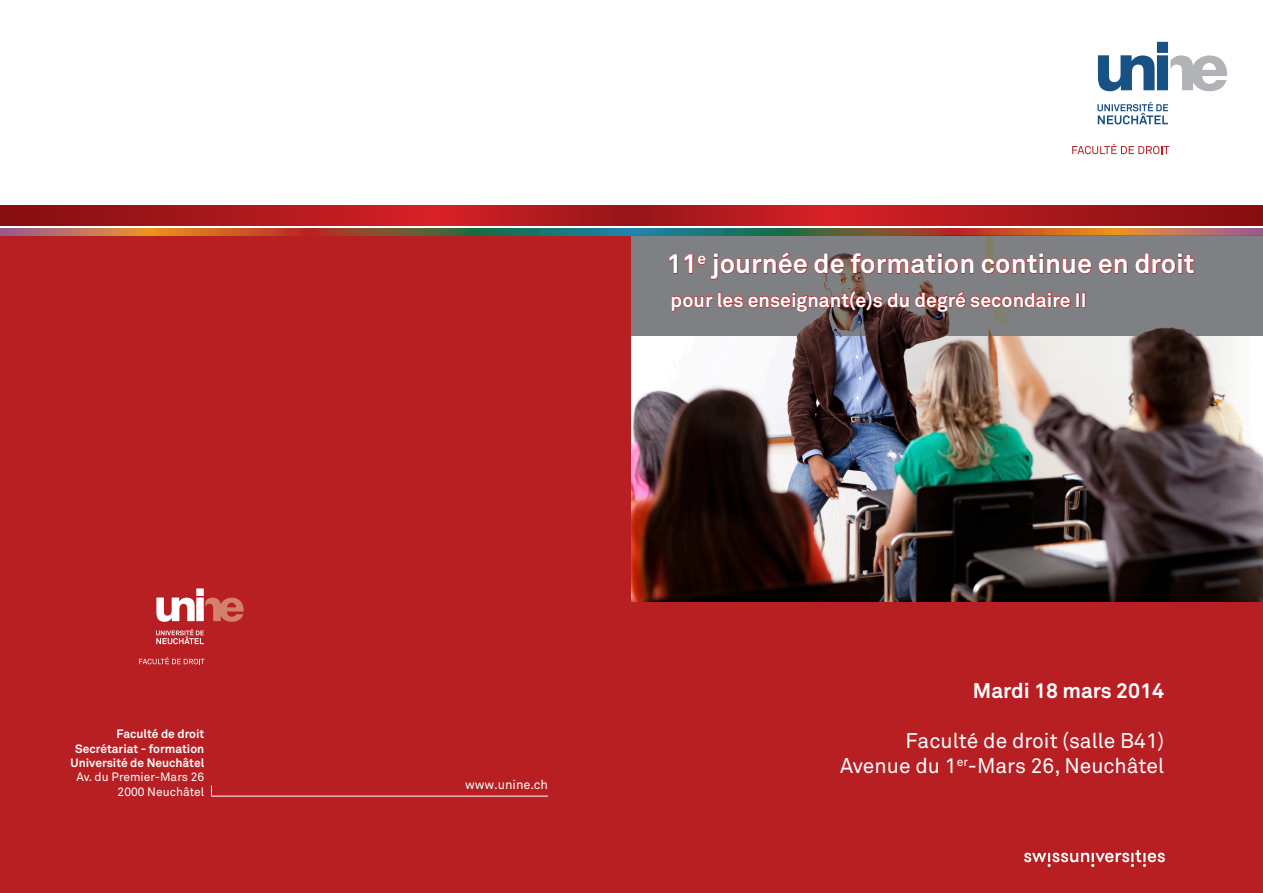
<style>
.page{position:relative;width:1263px;height:893px;background:#fff}
.page>*{position:absolute;margin:0;border:0;box-sizing:border-box;transform-origin:0 0}
.t1{font:700 27px "Akkurat";color:#fff}
.t2{font:21px "Akkurat";color:#fff}
.t3{font:700 21px "Akkurat";color:#fff}
.t4{font:700 19.5px "Akkurat";color:#fff}
.t5{font:12.75px "Akkurat";color:#fff}
.t6{font:700 12px "Akkurat";color:#fff}
.t7{font:12px "Akkurat";color:#fff}
</style>
<div class="page">
<div style="left:0;top:232px;width:1263px;height:661px;background:#b81f23"></div>
<svg style="left:631px;top:229px;width:161px;height:7px"></svg>
<svg style="left:792px;top:229px;width:161px;height:7px"></svg>
<svg style="left:953px;top:229px;width:161px;height:7px"></svg>
<svg style="left:1114px;top:229px;width:149px;height:7px"></svg>
<svg style="left:471px;top:229px;width:160px;height:7px"></svg>
<svg style="left:310px;top:229px;width:161px;height:7px"></svg>
<svg style="left:149px;top:229px;width:161px;height:7px"></svg>
<svg style="left:0;top:229px;width:149px;height:7px"></svg>
<svg style="left:631px;top:205px;width:632px;height:20px;background:#ad181c"></svg>
<svg style="left:0;top:205px;width:631px;height:20px;background:#ad181c"></svg>
<svg style="left:1072px;top:144px;width:97px;height:10px"></svg>
<svg style="left:1098px;top:42px;width:129px;height:49px"></svg>
<svg style="left:1097px;top:102px;width:71px;height:22px"></svg>
<svg style="left:139px;top:657px;width:66px;height:7px"></svg>
<svg style="left:156px;top:588px;width:88px;height:34px"></svg>
<svg style="left:156px;top:629px;width:48px;height:15px"></svg>
<hr style="left:211px;top:796px;width:337px;height:1px;background:#fff">
<img style="left:631px;top:336px;width:632px;height:266px">
<img style="left:1025px;top:850px;width:139px;height:17px">
<div style="left:631px;top:236px;width:632px;height:100px;background:#7e8083"></div>
<svg style="left:669px;top:254px;width:9px;height:20px"></svg>
<svg style="left:684px;top:252px;width:124px;height:28px"></svg>
<svg style="left:814px;top:253px;width:30px;height:21px"></svg>
<svg style="left:850px;top:253px;width:124px;height:21px"></svg>
<svg style="left:981px;top:254px;width:111px;height:20px"></svg>
<svg style="left:1098px;top:258px;width:29px;height:16px"></svg>
<svg style="left:1135px;top:253px;width:60px;height:21px"></svg>
<svg style="left:671px;top:291px;width:400px;height:21px"></svg>
<div style="left:1076px;top:293px;width:3px;height:14px;border:1px solid #b81f23"></div>
<div style="left:1082px;top:293px;width:3px;height:14px;border:1px solid #b81f23"></div>
<p class="t6" style="left:116px;top:726px;width:89px">Faculté de droit</p>
<p class="t6" style="left:75px;top:741px;width:131px">Secrétariat - formation</p>
<p class="t6" style="left:71px;top:755px;width:135px">Université de Neuchâtel</p>
<p class="t7" style="left:77px;top:770px;width:129px">Av. du Premier-Mars 26</p>
<p class="t7" style="left:118px;top:785px;width:88px">2000 Neuchâtel</p>
<p class="t1" style="left:666px;top:247px;width:530px">11<sup>e</sup> journée de formation continue en droit</p>
<p class="t4" style="left:671px;top:288px;width:417px">pour les enseignant(e)s du degré secondaire II</p>
<p class="t5" style="left:465px;top:777px;width:85px">www.unine.ch</p>
<p class="t3" style="left:973px;top:677px;width:193px">Mardi 18 mars 2014</p>
<p class="t2" style="left:905px;top:728px;width:260px">Faculté de droit (salle B41)</p>
<p class="t2" style="left:840px;top:753px;width:325px">Avenue du 1<sup>er</sup>-Mars 26, Neuchâtel</p>
</div>
